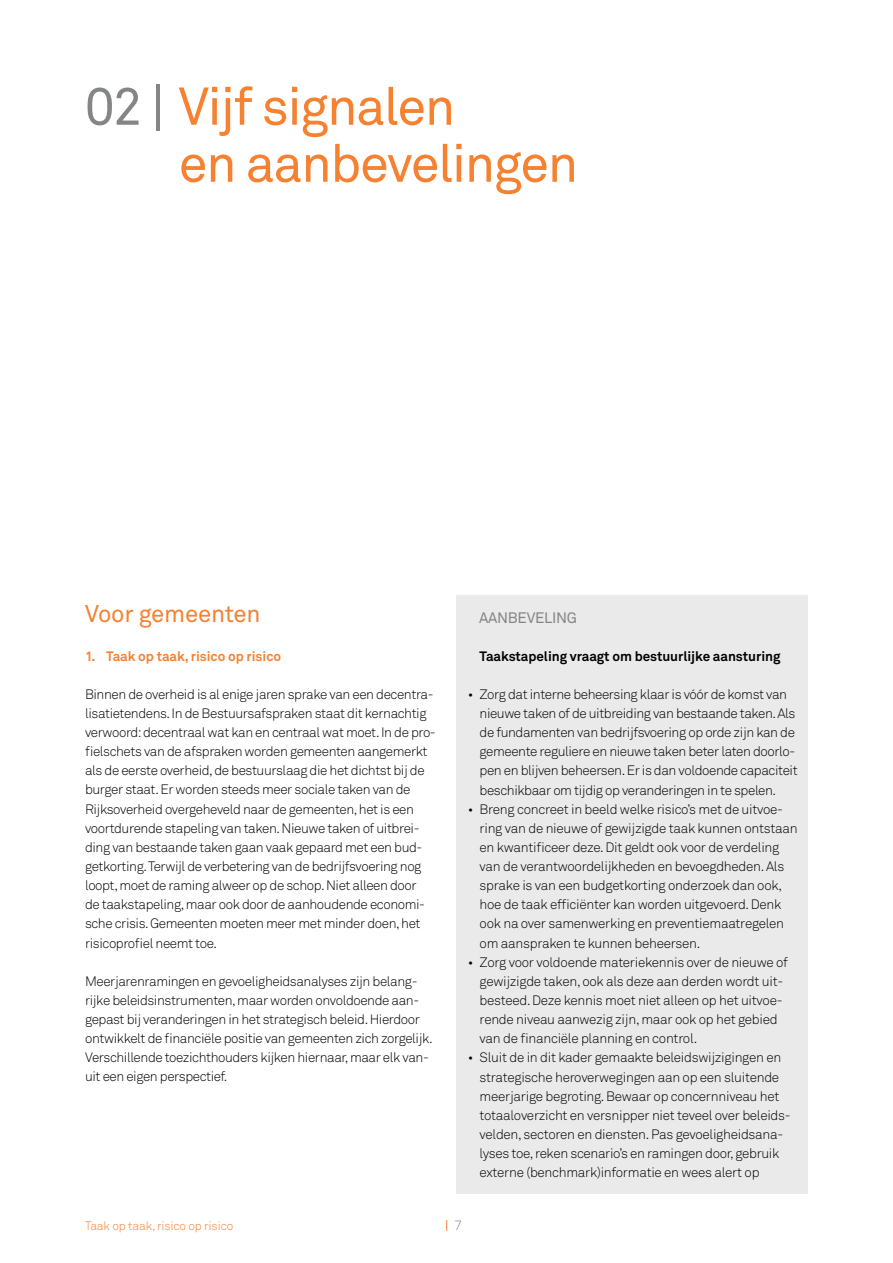
<style>
.page{position:relative;width:893px;height:1263px;background:#fff}
.page>*{position:absolute;margin:0;border:0;box-sizing:border-box;transform-origin:0 0}
.t1{font:52.5px/57px "Akkurat";letter-spacing:-.03em;color:#f58131}
.t2{font:24px "Akkurat";letter-spacing:-.015em;color:#f58131}
.t3{font:15px "Akkurat";letter-spacing:-.02em;color:#838587}
.t4{font:300 13.5px/19.2px "Akkurat";letter-spacing:-.03em;color:#000}
.t5{font:700 13.5px "Akkurat Pro";letter-spacing:-.005em;color:#000}
.t6{font:700 13.5px "Akkurat Pro";letter-spacing:-.005em;color:#f58131}
.t7{font:300 13.5px "Akkurat";color:#838587}
.t8{font:300 12px "Akkurat";letter-spacing:-.01em;color:#f58131}
.s1{color:#838587}
</style>
<div class="page">
<div style="left:457px;top:595px;width:351px;height:598px;background:#ebeaea"></div>
<h1 class="t1" style="left:179px;top:79px;width:401px;text-indent:-94px"><span class="s1">02 |</span> Vijf signalen<br>en aanbevelingen</h1>
<h2 class="t2" style="left:85px;top:600px;width:177px">Voor gemeenten</h2>
<p class="t3" style="left:479px;top:609px;width:97px">Aanbeveli ng</p>
<p class="t6" style="left:85px;top:647px;width:198px">1. Taak op taak, risico op risico</p>
<p class="t4" style="left:85px;top:685px;width:352px">Binnen de overheid is al enige jaren sprake van een decentra&shy;lisatietendens. In de Bestuursafspraken staat dit kernachtig verwoord: decentraal wat kan en centraal wat moet. In de pro&shy;fielschets van de afspraken worden gemeenten aangemerkt als de eerste overheid, de bestuurslaag die het dichtst bij de burger staat. Er worden steeds meer sociale taken van de Rijksoverheid overgeheveld naar de gemeenten, het is een voortdurende stapeling van taken. Nieuwe taken of uitbrei&shy;ding van bestaande taken gaan vaak gepaard met een bud&shy;getkorting. Terwijl de verbetering van de bedrijfsvoering nog loopt, moet de raming alweer op de schop. Niet alleen door<br>de taakstapeling, maar ook door de aanhoudende economi&shy;sche crisis. Gemeenten moeten meer met minder doen, het risicoprofiel neemt toe.</p>
<p class="t4" style="left:85px;top:972px;width:349px">Meerjarenramingen en gevoeligheidsanalyses zijn belang&shy;rijke beleidsinstrumenten, maar worden onvoldoende aan&shy;gepast bij veranderingen in het strategisch beleid. Hierdoor ontwikkelt de financiële positie van gemeenten zich zorgelijk.<br>Verschillende toezichthouders kijken hiernaar, maar elk van&shy;uit een eigen perspectief.</p>
<p class="t5" style="left:480px;top:647px;width:302px">Taakstapeling vraagt om bestuurlijke aansturing</p>
<p class="t4" style="left:480px;top:685px;width:320px;text-indent:-12px">• Zorg dat interne beheersing klaar is vóór de komst van nieuwe taken of de uitbreiding van bestaande taken. Als de fundamenten van bedrijfsvoering op orde zijn kan de gemeente reguliere en nieuwe taken beter laten doorlo&shy;pen en blijven beheersen. Er is dan voldoende capaciteit beschikbaar om tijdig op veranderingen in te spelen.</p>
<p class="t4" style="left:480px;top:800px;width:320px;text-indent:-12px">• Breng concreet in beeld welke risico’s met de uitvoe&shy;ring van de nieuwe of gewijzigde taak kunnen ontstaan en kwantificeer deze. Dit geldt ook voor de verdeling van de verantwoordelijkheden en bevoegdheden. Als sprake is van een budgetkorting onderzoek dan ook, hoe de taak efficiënter kan worden uitgevoerd. Denk ook na over samenwerking en preventiemaatregelen om aanspraken te kunnen beheersen.</p>
<p class="t4" style="left:480px;top:953px;width:310px;text-indent:-12px">• Zorg voor voldoende materiekennis over de nieuwe of gewijzigde taken, ook als deze aan derden wordt uit&shy;besteed. Deze kennis moet niet alleen op het uitvoe&shy;rende niveau aanwezig zijn, maar ook op het gebied van de financiële planning en control.</p>
<p class="t4" style="left:480px;top:1048px;width:313px;text-indent:-12px">• Sluit de in dit kader gemaakte beleidswijzigingen en strategische heroverwegingen aan op een sluitende meerjarige begroting. Bewaar op concernniveau het totaaloverzicht en versnipper niet teveel over beleids&shy;velden, sectoren en diensten. Pas gevoeligheidsana&shy;lyses toe, reken scenario’s en ramingen door, gebruik externe (benchmark)informatie en wees alert op</p>
<p class="t8" style="left:85px;top:1219px;width:150px">Taak op taak, risico op risico</p>
<p class="t7" style="left:454px;top:1217px;width:9px">7</p>
</div>
